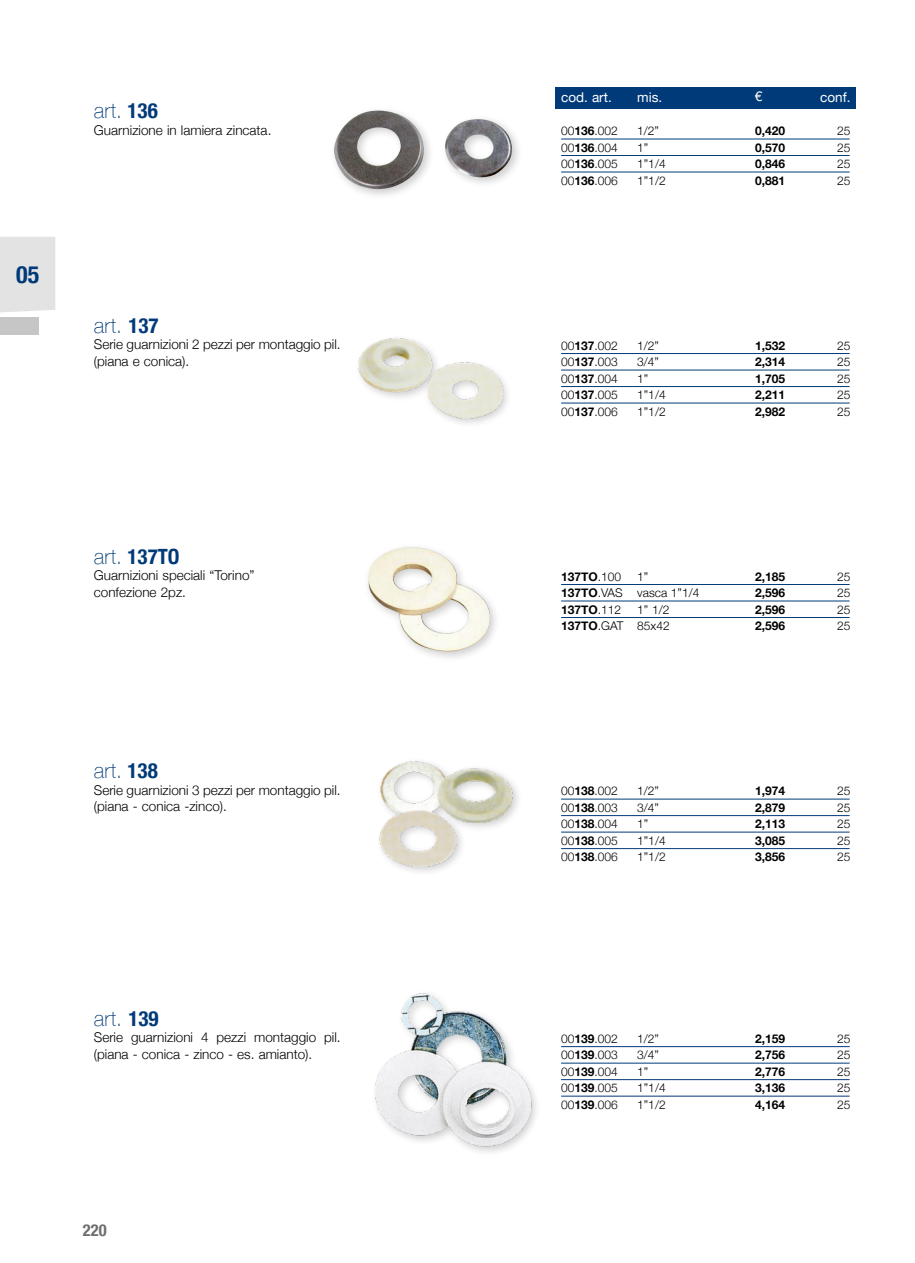
<style>
.page{position:relative;width:915px;height:1263px;background:#fff}
.page>*{position:absolute;margin:0;border:0;box-sizing:border-box;transform-origin:0 0}
.t1{font:700 condensed 24px "Helvetica Neue";color:#003a78}
.codici_articolo{font:100 21px "Helvetica Neue";letter-spacing:.015em;color:#003a78}
.codici_articolo-2{font:700 condensed 21px "Helvetica Neue";color:#003a78}
.t2{font:700 condensed 16.5px "Helvetica Neue";color:#706f6f}
.t3{font:300 13.5px/16.5px "Helvetica Neue";color:#000}
.t4{font:13.5px "Helvetica Neue";color:#fff}
.tabella{font:300 12px "Helvetica Neue";color:#000}
.tabella-2{font:700 12px "Helvetica Neue";color:#000}
.s1{font-weight:700;font-stretch:condensed}
.s2{font-weight:100;font-stretch:normal}
.s3{font-weight:700}
.s4{font-weight:300}
</style>
<div class="page">
<div style="left:555px;top:87px;width:300px;height:21px;background:#003a78"></div>
<hr style="left:561px;top:139px;width:288px;height:1px;background:#003a78">
<hr style="left:561px;top:155px;width:288px;height:1px;background:#003a78">
<hr style="left:561px;top:172px;width:288px;height:1px;background:#003a78">
<hr style="left:561px;top:353px;width:288px;height:1px;background:#003a78">
<hr style="left:561px;top:370px;width:288px;height:1px;background:#003a78">
<hr style="left:561px;top:386px;width:288px;height:1px;background:#003a78">
<hr style="left:561px;top:403px;width:288px;height:1px;background:#003a78">
<hr style="left:561px;top:584px;width:288px;height:1px;background:#003a78">
<hr style="left:561px;top:601px;width:288px;height:1px;background:#003a78">
<hr style="left:561px;top:617px;width:288px;height:1px;background:#003a78">
<hr style="left:561px;top:799px;width:288px;height:1px;background:#003a78">
<hr style="left:561px;top:815px;width:288px;height:1px;background:#003a78">
<hr style="left:561px;top:832px;width:288px;height:1px;background:#003a78">
<hr style="left:561px;top:848px;width:288px;height:1px;background:#003a78">
<hr style="left:561px;top:1046px;width:288px;height:1px;background:#003a78">
<hr style="left:561px;top:1063px;width:288px;height:1px;background:#003a78">
<hr style="left:561px;top:1079px;width:288px;height:1px;background:#003a78">
<hr style="left:561px;top:1096px;width:288px;height:1px;background:#003a78">
<div style="left:354px;top:334px;width:159px;height:95px;background:#000;opacity:.2"></div>
<img style="left:359px;top:338px;width:146px;height:80px">
<div style="left:374px;top:757px;width:148px;height:121px;background:#000;opacity:.2"></div>
<img style="left:374px;top:761px;width:139px;height:106px">
<img style="left:374px;top:993px;width:158px;height:159px">
<div style="left:363px;top:542px;width:138px;height:121px;background:#000;opacity:.2"></div>
<img style="left:368px;top:547px;width:128px;height:105px">
<div style="left:329px;top:106px;width:193px;height:94px;background:#000;opacity:.2"></div>
<img style="left:334px;top:111px;width:178px;height:78px">
<div style="left:0;top:318px;width:38px;height:17px;background:#c6c6c6"></div>
<div style="left:0;top:237px;width:55px;height:76px;background:#e4e3e4"></div>
<h1 class="t1" style="left:16px;top:254px;width:25px">05</h1>
<p class="codici_articolo" style="left:94px;top:95px;width:65px">art. <span class="s1">136</span></p>
<p class="t3" style="left:94px;top:121px;width:179px">Guarnizione in lamiera zincata.</p>
<p class="codici_articolo" style="left:94px;top:309px;width:66px">art. <span class="s1">137</span></p>
<p class="t3" style="left:94px;top:335px;width:248px">Serie guarnizioni 2 pezzi per montaggio pil. (piana e conica).</p>
<p class="codici_articolo-2" style="left:94px;top:539px;width:87px"><span class="s2">art.</span> 137TO</p>
<p class="t3" style="left:94px;top:566px;width:162px">Guarnizioni speciali “Torino”</p>
<p class="t3" style="left:94px;top:583px;width:94px">confezione 2pz.</p>
<p class="codici_articolo" style="left:94px;top:755px;width:65px">art. <span class="s1">138</span></p>
<p class="t3" style="left:94px;top:781px;width:248px">Serie guarnizioni 3 pezzi per montaggio pil. (piana - conica -zinco).</p>
<p class="codici_articolo" style="left:94px;top:1002px;width:66px">art. <span class="s1">139</span></p>
<p class="t3" style="left:94px;top:1028px;width:248px">Serie guarnizioni 4 pezzi montaggio pil. (piana - conica - zinco - es. amianto).</p>
<h3 class="t2" style="left:83px;top:1217px;width:25px">220</h3>
<p class="t4" style="left:561px;top:87px;width:52px">cod. art.</p>
<p class="t4" style="left:637px;top:87px;width:27px">mis.</p>
<p class="t4" style="left:754px;top:86px;width:9px">€</p>
<p class="t4" style="left:820px;top:87px;width:32px">conf.</p>
<p class="tabella" style="left:561px;top:121px;width:58px">00<span class="s3">136</span>.002</p>
<p class="tabella" style="left:637px;top:121px;width:23px">1/2”</p>
<p class="tabella-2" style="left:754px;top:122px;width:32px">0,420</p>
<p class="tabella" style="left:836px;top:121px;width:15px">25</p>
<p class="tabella" style="left:561px;top:138px;width:58px">00<span class="s3">136</span>.004</p>
<p class="tabella" style="left:637px;top:138px;width:13px">1”</p>
<p class="tabella-2" style="left:754px;top:138px;width:32px">0,570</p>
<p class="tabella" style="left:836px;top:138px;width:15px">25</p>
<p class="tabella" style="left:561px;top:154px;width:58px">00<span class="s3">136</span>.005</p>
<p class="tabella" style="left:637px;top:154px;width:30px">1”1/4</p>
<p class="tabella-2" style="left:754px;top:155px;width:32px">0,846</p>
<p class="tabella" style="left:836px;top:154px;width:15px">25</p>
<p class="tabella" style="left:561px;top:171px;width:58px">00<span class="s3">136</span>.006</p>
<p class="tabella" style="left:637px;top:171px;width:30px">1”1/2</p>
<p class="tabella-2" style="left:754px;top:171px;width:32px">0,881</p>
<p class="tabella" style="left:836px;top:171px;width:15px">25</p>
<p class="tabella" style="left:561px;top:336px;width:58px">00<span class="s3">137</span>.002</p>
<p class="tabella" style="left:637px;top:336px;width:23px">1/2”</p>
<p class="tabella-2" style="left:754px;top:336px;width:32px">1,532</p>
<p class="tabella" style="left:836px;top:336px;width:15px">25</p>
<p class="tabella" style="left:561px;top:352px;width:58px">00<span class="s3">137</span>.003</p>
<p class="tabella" style="left:637px;top:352px;width:23px">3/4”</p>
<p class="tabella-2" style="left:754px;top:353px;width:32px">2,314</p>
<p class="tabella" style="left:836px;top:352px;width:15px">25</p>
<p class="tabella" style="left:561px;top:369px;width:58px">00<span class="s3">137</span>.004</p>
<p class="tabella" style="left:637px;top:369px;width:13px">1”</p>
<p class="tabella-2" style="left:754px;top:369px;width:32px">1,705</p>
<p class="tabella" style="left:836px;top:369px;width:15px">25</p>
<p class="tabella" style="left:561px;top:385px;width:58px">00<span class="s3">137</span>.005</p>
<p class="tabella" style="left:637px;top:385px;width:30px">1”1/4</p>
<p class="tabella-2" style="left:754px;top:386px;width:32px">2,211</p>
<p class="tabella" style="left:836px;top:385px;width:15px">25</p>
<p class="tabella" style="left:561px;top:402px;width:58px">00<span class="s3">137</span>.006</p>
<p class="tabella" style="left:637px;top:402px;width:30px">1”1/2</p>
<p class="tabella-2" style="left:754px;top:402px;width:32px">2,982</p>
<p class="tabella" style="left:836px;top:402px;width:15px">25</p>
<p class="tabella-2" style="left:561px;top:567px;width:62px">137TO<span class="s4">.100</span></p>
<p class="tabella" style="left:637px;top:567px;width:13px">1”</p>
<p class="tabella-2" style="left:754px;top:567px;width:32px">2,185</p>
<p class="tabella" style="left:836px;top:567px;width:15px">25</p>
<p class="tabella" style="left:561px;top:583px;width:140px"><span class="s3">137TO</span>.VAS vasca 1”1/4</p>
<p class="tabella-2" style="left:754px;top:584px;width:32px">2,596</p>
<p class="tabella" style="left:836px;top:583px;width:15px">25</p>
<p class="tabella-2" style="left:561px;top:600px;width:62px">137TO<span class="s4">.112</span></p>
<p class="tabella" style="left:637px;top:600px;width:34px">1” 1/2</p>
<p class="tabella-2" style="left:754px;top:600px;width:32px">2,596</p>
<p class="tabella" style="left:836px;top:600px;width:15px">25</p>
<p class="tabella" style="left:561px;top:616px;width:110px"><span class="s3">137TO</span>.GAT 85x42</p>
<p class="tabella-2" style="left:754px;top:617px;width:32px">2,596</p>
<p class="tabella" style="left:836px;top:616px;width:15px">25</p>
<p class="tabella" style="left:561px;top:781px;width:58px">00<span class="s3">138</span>.002</p>
<p class="tabella" style="left:637px;top:781px;width:23px">1/2”</p>
<p class="tabella-2" style="left:754px;top:782px;width:32px">1,974</p>
<p class="tabella" style="left:836px;top:781px;width:15px">25</p>
<p class="tabella" style="left:561px;top:798px;width:58px">00<span class="s3">138</span>.003</p>
<p class="tabella" style="left:637px;top:798px;width:23px">3/4”</p>
<p class="tabella-2" style="left:754px;top:798px;width:32px">2,879</p>
<p class="tabella" style="left:836px;top:798px;width:15px">25</p>
<p class="tabella" style="left:561px;top:814px;width:58px">00<span class="s3">138</span>.004</p>
<p class="tabella" style="left:637px;top:814px;width:13px">1”</p>
<p class="tabella-2" style="left:754px;top:815px;width:32px">2,113</p>
<p class="tabella" style="left:836px;top:814px;width:15px">25</p>
<p class="tabella" style="left:561px;top:831px;width:58px">00<span class="s3">138</span>.005</p>
<p class="tabella" style="left:637px;top:831px;width:30px">1”1/4</p>
<p class="tabella-2" style="left:754px;top:831px;width:32px">3,085</p>
<p class="tabella" style="left:836px;top:831px;width:15px">25</p>
<p class="tabella" style="left:561px;top:847px;width:58px">00<span class="s3">138</span>.006</p>
<p class="tabella" style="left:637px;top:847px;width:30px">1”1/2</p>
<p class="tabella-2" style="left:754px;top:848px;width:32px">3,856</p>
<p class="tabella" style="left:836px;top:847px;width:15px">25</p>
<p class="tabella" style="left:561px;top:1029px;width:58px">00<span class="s3">139</span>.002</p>
<p class="tabella" style="left:637px;top:1029px;width:23px">1/2”</p>
<p class="tabella-2" style="left:754px;top:1029px;width:32px">2,159</p>
<p class="tabella" style="left:836px;top:1029px;width:15px">25</p>
<p class="tabella" style="left:561px;top:1045px;width:58px">00<span class="s3">139</span>.003</p>
<p class="tabella" style="left:637px;top:1045px;width:23px">3/4”</p>
<p class="tabella-2" style="left:754px;top:1046px;width:32px">2,756</p>
<p class="tabella" style="left:836px;top:1045px;width:15px">25</p>
<p class="tabella" style="left:561px;top:1062px;width:58px">00<span class="s3">139</span>.004</p>
<p class="tabella" style="left:637px;top:1062px;width:13px">1”</p>
<p class="tabella-2" style="left:754px;top:1062px;width:32px">2,776</p>
<p class="tabella" style="left:836px;top:1062px;width:15px">25</p>
<p class="tabella" style="left:561px;top:1078px;width:58px">00<span class="s3">139</span>.005</p>
<p class="tabella" style="left:637px;top:1078px;width:30px">1”1/4</p>
<p class="tabella-2" style="left:754px;top:1079px;width:32px">3,136</p>
<p class="tabella" style="left:836px;top:1078px;width:15px">25</p>
<p class="tabella" style="left:561px;top:1095px;width:58px">00<span class="s3">139</span>.006</p>
<p class="tabella" style="left:637px;top:1095px;width:30px">1”1/2</p>
<p class="tabella-2" style="left:754px;top:1095px;width:32px">4,164</p>
<p class="tabella" style="left:836px;top:1095px;width:15px">25</p>
</div>
